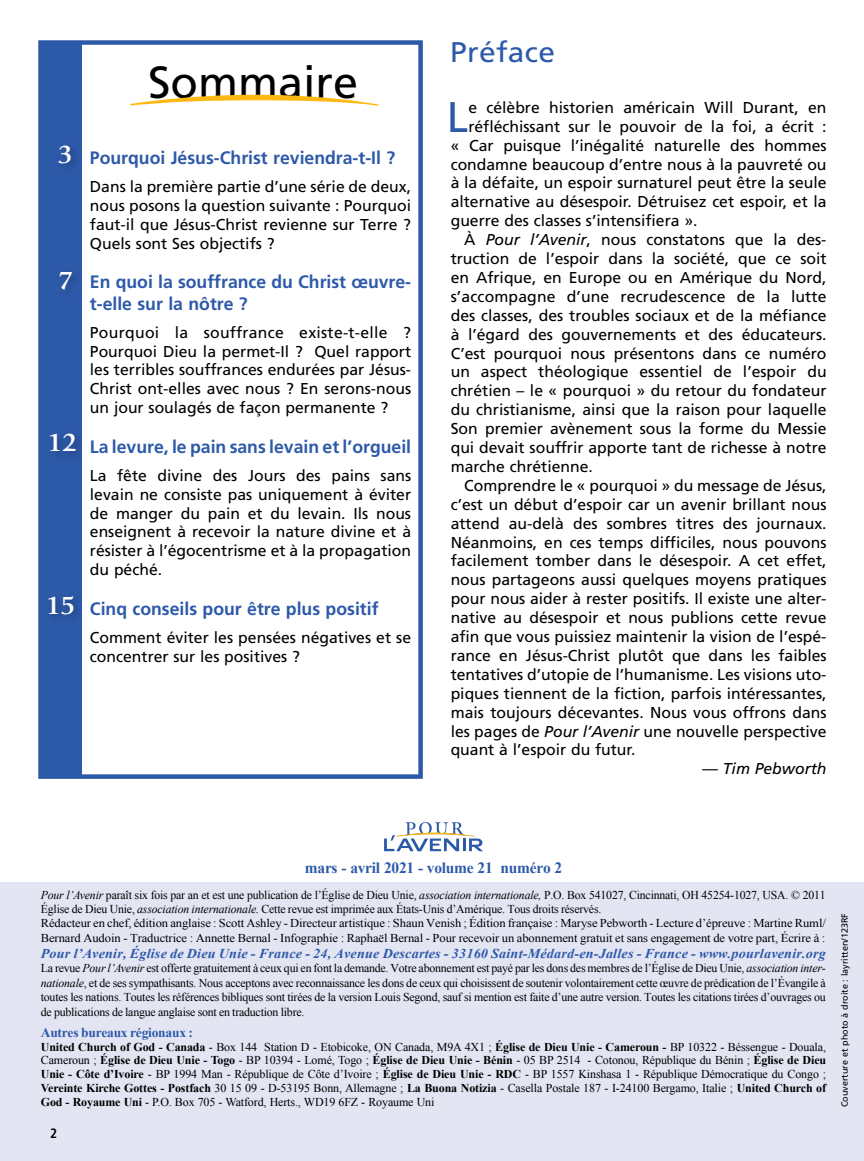
<style>
.page{position:relative;width:864px;height:1161px;background:#fff}
.page>*{position:absolute;margin:0;border:0;box-sizing:border-box;transform-origin:0 0}
.t1{font:45px "Frutiger";color:#000}
.t2{font:42.9px "Frutiger";color:#2d59a9}
.t3{font:28.5px "Frutiger";letter-spacing:.01em;color:#2d59a9;scale:1.05 1}
.t4{font:700 27px "Giovanni";color:#fff}
.t5{font:700 18px/21.6px "Frutiger";color:#2d59a9}
.t6{font:15.75px/18.9px "Frutiger";color:#000;text-align:justify}
.t7{font:700 15.75px "Times New Roman";letter-spacing:-.015em;color:#2d59a9}
.t8{font:italic 15.75px "Frutiger";color:#000}
.t9{font:italic 700 13.5px "Times New Roman";letter-spacing:.01em;color:#2d59a9;scale:1.05 1}
.t10{font:700 13.5px "Times New Roman";letter-spacing:-.02em;color:#2d59a9}
.t11{font:700 condensed 13.5px "Frutiger";color:#000}
.t12{font:12px/14.4px "Times New Roman";letter-spacing:-.01em;color:#000;text-align:justify}
.t13{font:9px "Frutiger";color:#000}
.s1{font-style:italic}
.s2{font-weight:700}
</style>
<div class="page">
<div style="left:0;top:882px;width:864px;height:279px;background:#e3e5f3"></div>
<div style="left:41px;top:43px;width:41px;height:735px;background:#2d59a9"></div>
<div style="left:55px;top:142px;width:26px;height:32px;background:#000;opacity:.3"></div>
<div style="left:47px;top:430px;width:38px;height:31px;background:#000;opacity:.3"></div>
<svg style="left:130px;top:94px;width:249px;height:12px"></svg>
<svg style="left:384px;top:822px;width:99px;height:29px"></svg>
<div style="left:38px;top:40px;width:385px;height:739px;border:4px solid #2d59a9"></div>
<div style="left:45px;top:592px;width:39px;height:32px;background:#000;opacity:.3"></div>
<h1 class="t1" style="left:148px;top:56px;width:212px">Sommaire</h1>
<h3 class="t4" style="left:58px;top:139px;width:17px">3</h3>
<h3 class="t4" style="left:58px;top:264px;width:17px">7</h3>
<h3 class="t4" style="left:47px;top:427px;width:32px">12</h3>
<h3 class="t4" style="left:46px;top:589px;width:32px">15</h3>
<p class="t5" style="left:90px;top:147px;width:307px">Pourquoi Jésus-Christ reviendra-t-Il ?</p>
<p class="t6" style="left:90px;top:177px;width:323px">Dans la première partie d’une série de deux, nous posons la question suivante : Pourquoi faut-il que Jésus-Christ revienne sur Terre ?<br>Quels sont Ses objectifs ?</p>
<p class="t5" style="left:90px;top:271px;width:323px">En quoi la souffrance du Christ œuvre&shy;t-elle sur la nôtre ?</p>
<p class="t6" style="left:90px;top:323px;width:323px">Pourquoi la souffrance existe-t-elle ?<br>Pourquoi Dieu la permet-Il ? Quel rapport les terribles souffrances endurées par Jésus-Christ ont-elles avec nous ? En serons-nous un jour soulagés de façon permanente ?</p>
<p class="t5" style="left:90px;top:436px;width:323px">La levure, le pain sans levain et l’orgueil</p>
<p class="t6" style="left:90px;top:466px;width:323px">La fête divine des Jours des pains sans levain ne consiste pas uniquement à éviter de manger du pain et du levain. Ils nous enseignent à recevoir la nature divine et à résister à l’égocentrisme et à la propagation du péché.</p>
<p class="t5" style="left:90px;top:598px;width:290px">Cinq conseils pour être plus positif</p>
<p class="t6" style="left:90px;top:628px;width:323px">Comment éviter les pensées négatives et se concentrer sur les positives ?</p>
<h3 class="t3" style="left:450px;top:35px;width:101px">Préface</h3>
<h2 class="t2" style="left:447px;top:92px;width:23px">L</h2>
<p class="t6" style="left:468px;top:98px;width:360px">e célèbre historien américain Will Durant, en</p>
<p class="t6" style="left:468px;top:117px;width:360px">réfléchissant sur le pouvoir de la foi, a écrit :</p>
<p class="t6" style="left:451px;top:136px;width:377px">« Car puisque l’inégalité naturelle des hommes</p>
<p class="t6" style="left:451px;top:155px;width:377px">condamne beaucoup d’entre nous à la pauvreté ou</p>
<p class="t6" style="left:451px;top:174px;width:377px">à la défaite, un espoir surnaturel peut être la seule</p>
<p class="t6" style="left:451px;top:193px;width:377px">alternative au désespoir. Détruisez cet espoir, et la</p>
<p class="t6" style="left:451px;top:211px;width:248px">guerre des classes s’intensifiera ».</p>
<p class="t6" style="left:464px;top:230px;width:364px">À <span class="s1">Pour l’Avenir</span>, nous constatons que la des-</p>
<p class="t6" style="left:451px;top:249px;width:377px">truction de l’espoir dans la société, que ce soit</p>
<p class="t6" style="left:451px;top:268px;width:377px">en Afrique, en Europe ou en Amérique du Nord,</p>
<p class="t6" style="left:451px;top:287px;width:377px">s’accompagne d’une recrudescence de la lutte</p>
<p class="t6" style="left:451px;top:306px;width:377px">des classes, des troubles sociaux et de la méfiance</p>
<p class="t6" style="left:451px;top:325px;width:377px">à l’égard des gouvernements et des éducateurs.</p>
<p class="t6" style="left:451px;top:344px;width:377px">C’est pourquoi nous présentons dans ce numéro</p>
<p class="t6" style="left:451px;top:363px;width:377px">un aspect théologique essentiel de l’espoir du</p>
<p class="t6" style="left:451px;top:382px;width:377px">chrétien – le « pourquoi » du retour du fondateur</p>
<p class="t6" style="left:451px;top:400px;width:377px">du christianisme, ainsi que la raison pour laquelle</p>
<p class="t6" style="left:451px;top:419px;width:377px">Son premier avènement sous la forme du Messie</p>
<p class="t6" style="left:451px;top:438px;width:377px">qui devait souffrir apporte tant de richesse à notre</p>
<p class="t6" style="left:451px;top:457px;width:144px">marche chrétienne.</p>
<p class="t6" style="left:464px;top:476px;width:364px">Comprendre le « pourquoi » du message de Jésus,</p>
<p class="t6" style="left:451px;top:495px;width:377px">c’est un début d’espoir car un avenir brillant nous</p>
<p class="t6" style="left:451px;top:514px;width:377px">attend au-delà des sombres titres des journaux.</p>
<p class="t6" style="left:451px;top:533px;width:377px">Néanmoins, en ces temps difficiles, nous pouvons</p>
<p class="t6" style="left:451px;top:552px;width:377px">facilement tomber dans le désespoir. A cet effet,</p>
<p class="t6" style="left:451px;top:571px;width:377px">nous partageons aussi quelques moyens pratiques</p>
<p class="t6" style="left:451px;top:589px;width:377px">pour nous aider à rester positifs. Il existe une alter-</p>
<p class="t6" style="left:451px;top:608px;width:377px">native au désespoir et nous publions cette revue</p>
<p class="t6" style="left:451px;top:627px;width:377px">afin que vous puissiez maintenir la vision de l’espé-</p>
<p class="t6" style="left:451px;top:646px;width:377px">rance en Jésus-Christ plutôt que dans les faibles</p>
<p class="t6" style="left:451px;top:665px;width:377px">tentatives d’utopie de l’humanisme. Les visions uto-</p>
<p class="t6" style="left:451px;top:684px;width:377px">piques tiennent de la fiction, parfois intéressantes,</p>
<p class="t6" style="left:451px;top:703px;width:377px">mais toujours décevantes. Nous vous offrons dans</p>
<p class="t6" style="left:451px;top:722px;width:377px">les pages de <span class="s1">Pour l’Avenir</span> une nouvelle perspective</p>
<p class="t6" style="left:451px;top:741px;width:186px">quant à l’espoir du futur.</p>
<p class="t8" style="left:702px;top:760px;width:126px">— Tim Pebworth</p>
<p class="t7" style="left:305px;top:856px;width:259px">mars - avril 2021 - volume 21 numéro 2</p>
<p class="t12" style="left:41px;top:887px;width:787px;text-align:left"><span class="s1">Pour l’Avenir</span> paraît six fois par an et est une publication de l’Église de Dieu Unie, <span class="s1">association internationale,</span> P.O. Box 541027, Cincinnati, OH 45254-1027, USA. © 2011<br>Église de Dieu Unie, <span class="s1">association internationale.</span> Cette revue est imprimée aux États-Unis d’Amérique. Tous droits réservés.<br>Rédacteur en chef, édition anglaise : Scott Ashley - Directeur artistique : Shaun Venish ; Édition française : Maryse Pebworth - Lecture d’épreuve : Martine Ruml/ Bernard Audoin - Traductrice : Annette Bernal - Infographie : Raphaël Bernal - Pour recevoir un abonnement gratuit et sans engagement de votre part, Écrire à :</p>
<p class="t9" style="left:41px;top:944px;width:749px">Pour l’Avenir, Église de Dieu Unie - France - 24, Avenue Descartes - 33160 Saint-Médard-en-Jalles - France - www.pourlavenir.org</p>
<p class="t12" style="left:41px;top:961px;width:787px">La revue <span class="s1">Pour l’Avenir</span> est offerte gratuitement à ceux qui en font la demande. Votre abonnement est payé par les dons des membres de l’Église de Dieu Unie, <span class="s1">association inter&shy;nationale</span>, et de ses sympathisants. Nous acceptons avec reconnaissance les dons de ceux qui choisissent de soutenir volontairement cette œuvre de prédication de l’Évangile à toutes les nations. Toutes les références bibliques sont tirées de la version Louis Segond, sauf si mention est faite d’une autre version. Toutes les citations tirées d’ouvrages ou de publications de langue anglaise sont en traduction libre.</p>
<p class="t10" style="left:41px;top:1023px;width:154px">Autres bureaux régionaux :</p>
<p class="t12" style="left:41px;top:1039px;width:787px;line-height:13.6px"><span class="s2">United Church of God - Canada</span> - Box 144 Station D - Etobicoke, ON Canada, M9A 4X1 ; <span class="s2">Église de Dieu Unie - Cameroun -</span> BP 10322 - Béssengue - Douala, Cameroun ; <span class="s2">Église de Dieu Unie - Togo</span> - BP 10394 - Lomé, Togo ; <span class="s2">Église de Dieu Unie - Bénin</span> - 05 BP 2514 - Cotonou, République du Bénin ; <span class="s2">Église de Dieu Unie - Côte d’Ivoire</span> - BP 1994 Man - République de Côte d’Ivoire ; <span class="s2">Église de Dieu Unie - RDC</span> - BP 1557 Kinshasa 1 - République Démocratique du Congo ; <span class="s2">Vereinte Kirche Gottes - Postfach</span> 30 15 09 - D-53195 Bonn, Allemagne ; <span class="s2">La Buona Notizia</span> - Casella Postale 187 - I-24100 Bergamo, Italie ; <span class="s2">United Church of God - Royaume Uni</span> - P.O. Box 705 - Watford, Herts., WD19 6FZ - Royaume Uni</p>
<p class="t11" style="left:41px;top:1126px;width:18px">22</p>
<p class="t13" style="left:839px;top:1107px;width:195px;rotate:-90deg">Couverture et photo à droite : layritten/123RF</p>
</div>
